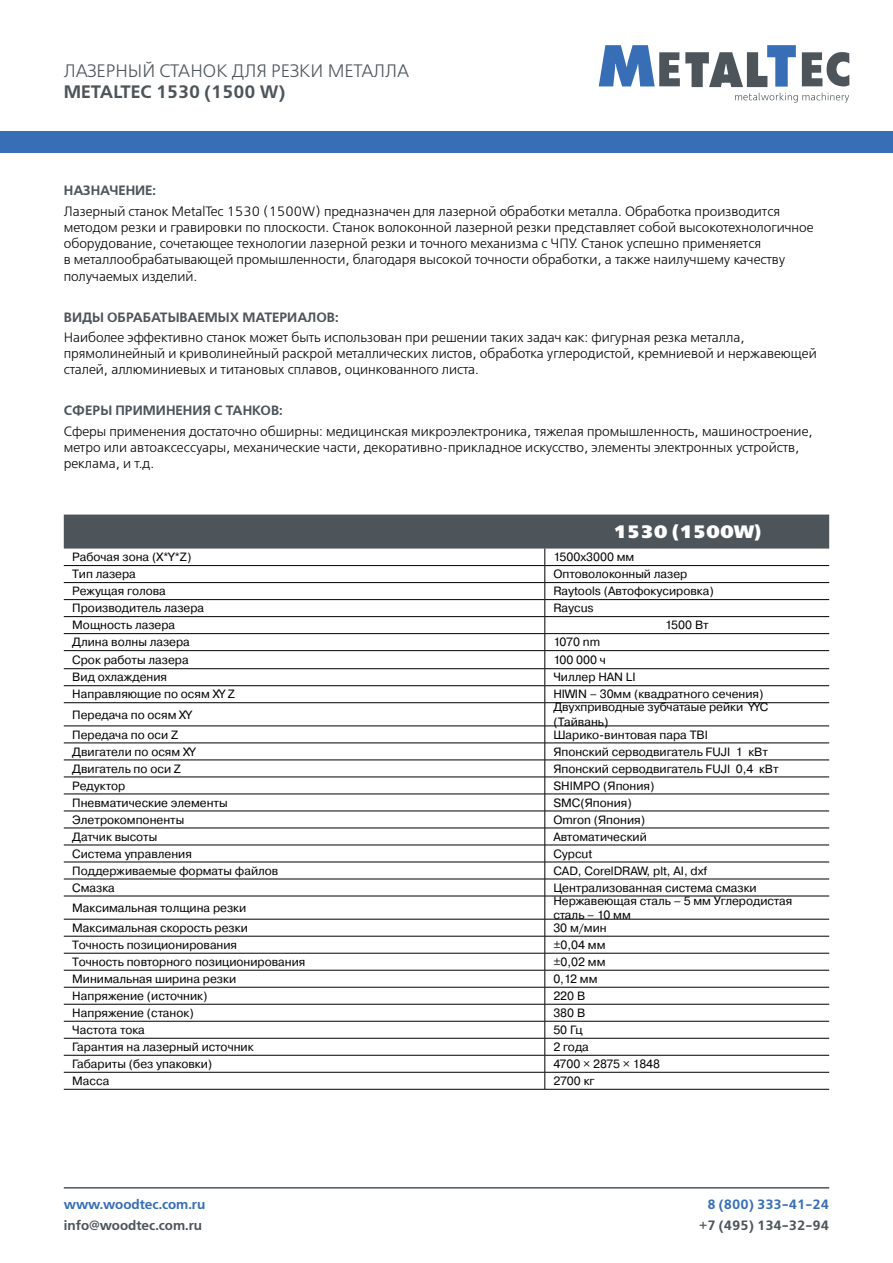
<style>
.page{position:relative;width:893px;height:1263px;background:#fff}
.page>*{position:absolute;margin:0;border:0;box-sizing:border-box;transform-origin:0 0}
.t1{font:18px "Free Set Light C";color:#4d555b}
.t2{font:18px "Free Set Demi C";color:#4d555b}
.t3{font:18px "Free Set Extra Bold C";letter-spacing:.02em;color:#fff}
.t4{font:13.5px/16.2px "Free Set Light C";color:#000}
.t5{font:13.5px "Free Set Demi C";color:#4d555b}
.t6{font:13.5px "Free Set Demi C";color:#386eb6}
.t7{font:12px/14.4px "Pragmatica";color:#000}
</style>
<div class="page">
<div style="left:0;top:131px;width:893px;height:21px;background:#386eb6"></div>
<hr style="left:64px;top:1187px;width:765px;height:1px;background:#4d555b">
<svg style="left:735px;top:93px;width:114px;height:10px"></svg>
<svg style="left:802px;top:52px;width:47px;height:35px"></svg>
<svg style="left:599px;top:45px;width:197px;height:42px"></svg>
<hr style="left:64px;top:1089px;width:481px;height:1px;background:#000">
<hr style="left:545px;top:1089px;width:284px;height:1px;background:#000">
<svg style="left:64px;top:514px;width:765px;height:575px"></svg>
<h1 class="t1" style="left:64px;top:61px;width:347px">ЛАЗЕРНЫЙ СТАНОК ДЛЯ РЕЗКИ МЕТАЛЛА</h1>
<h1 class="t2" style="left:64px;top:82px;width:223px">METALTEC 1530 (1500 W)</h1>
<p class="t5" style="left:64px;top:183px;width:94px">НАЗНАЧЕНИЕ:</p>
<p class="t4" style="left:64px;top:204px;width:751px">Лазерный станок MetalTec 1530 (1500W) предназначен для лазерной обработки металла. Обработка производится методом резки и гравировки по плоскости. Станок волоконной лазерной резки представляет собой высокотехнологичное оборудование, сочетающее технологии лазерной резки и точного механизма с ЧПУ. Станок успешно применяется<br>в металлообрабатывающей промышленности, благодаря высокой точности обработки, а также наилучшему качеству получаемых изделий.</p>
<p class="t5" style="left:64px;top:309px;width:276px">ВИДЫ ОБРАБАТЫВАЕМЫХ МАТЕРИАЛОВ:</p>
<p class="t4" style="left:64px;top:330px;width:754px">Наиболее эффективно станок может быть использован при решении таких задач как: фигурная резка металла, прямолинейный и криволинейный раскрой металлических листов, обработка углеродистой, кремниевой и нержавеющей сталей, аллюминиевых и титановых сплавов, оцинкованного листа.</p>
<p class="t5" style="left:64px;top:403px;width:220px">СФЕРЫ ПРИМИНЕНИЯ С ТАНКОВ:</p>
<p class="t4" style="left:64px;top:424px;width:750px">Сферы применения достаточно обширны: медицинская микроэлектроника, тяжелая промышленность, машиностроение, метро или автоаксессуары, механические части, декоративно-прикладное искусство, элементы электронных устройств, реклама, и т.д.</p>
<h1 class="t3" style="left:613px;top:522px;width:150px">1530 (1500W)</h1>
<p class="t7" style="left:72px;top:550px;width:121px">Рабочая зона (X*Y*Z)</p>
<p class="t7" style="left:553px;top:550px;width:83px">1500х3000 мм</p>
<p class="t7" style="left:72px;top:567px;width:65px">Тип лазера</p>
<p class="t7" style="left:553px;top:567px;width:136px">Оптоволоконный лазер</p>
<p class="t7" style="left:72px;top:584px;width:95px">Режущая голова</p>
<p class="t7" style="left:553px;top:584px;width:162px">Raytools (Автофокусировка)</p>
<p class="t7" style="left:72px;top:601px;width:133px">Производитель лазера</p>
<p class="t7" style="left:553px;top:601px;width:42px">Raycus</p>
<p class="t7" style="left:72px;top:618px;width:104px">Мощность лазера</p>
<p class="t7" style="left:665px;top:618px;width:45px">1500 Вт</p>
<p class="t7" style="left:72px;top:635px;width:119px">Длина волны лазера</p>
<p class="t7" style="left:553px;top:635px;width:48px">1070 nm</p>
<p class="t7" style="left:72px;top:653px;width:118px">Срок работы лазера</p>
<p class="t7" style="left:553px;top:653px;width:54px">100 000 ч</p>
<p class="t7" style="left:72px;top:670px;width:96px">Вид охлаждения</p>
<p class="t7" style="left:553px;top:670px;width:84px">Чиллер HAN LI</p>
<p class="t7" style="left:72px;top:687px;width:164px">Направляющие по осям XY Z</p>
<p class="t7" style="left:553px;top:687px;width:212px">HIWIN – 30мм (квадратного сечения)</p>
<p class="t7" style="left:72px;top:707px;width:121px">Передача по осям XY</p>
<p class="t7" style="left:553px;top:700px;width:216px">Двухприводные зубчатаыe рейки YYC (Тайвань)</p>
<p class="t7" style="left:72px;top:727px;width:107px">Передача по оси Z</p>
<p class="t7" style="left:553px;top:727px;width:156px">Шарико-винтовая пара TBI</p>
<p class="t7" style="left:72px;top:744px;width:125px">Двигатели по осям XY</p>
<p class="t7" style="left:553px;top:744px;width:216px">Японский серводвигатель FUJI 1 кВт</p>
<p class="t7" style="left:72px;top:761px;width:110px">Двигатель по оси Z</p>
<p class="t7" style="left:553px;top:761px;width:227px">Японский серводвигатель FUJI 0,4 кВт</p>
<p class="t7" style="left:72px;top:778px;width:54px">Редуктор</p>
<p class="t7" style="left:553px;top:778px;width:103px">SHIMPO (Япония)</p>
<p class="t7" style="left:72px;top:795px;width:157px">Пневматические элементы</p>
<p class="t7" style="left:553px;top:795px;width:80px">SMC(Япония)</p>
<p class="t7" style="left:72px;top:812px;width:114px">Элетрокомпоненты</p>
<p class="t7" style="left:553px;top:812px;width:93px">Оmron (Япония)</p>
<p class="t7" style="left:72px;top:829px;width:87px">Датчик высоты</p>
<p class="t7" style="left:553px;top:829px;width:95px">Автоматический</p>
<p class="t7" style="left:72px;top:846px;width:121px">Система управления</p>
<p class="t7" style="left:553px;top:846px;width:40px">Cypcut</p>
<p class="t7" style="left:72px;top:863px;width:208px">Поддерживаемые форматы файлов</p>
<p class="t7" style="left:553px;top:863px;width:156px">CAD, CorelDRAW, plt, AI, dxf</p>
<p class="t7" style="left:72px;top:880px;width:44px">Смазка</p>
<p class="t7" style="left:553px;top:880px;width:205px">Централизованная система смазки</p>
<p class="t7" style="left:72px;top:901px;width:175px">Максимальная толщина резки</p>
<p class="t7" style="left:553px;top:893px;width:240px">Нержавеющая сталь – 5 мм Углеродистая сталь – 10 мм</p>
<p class="t7" style="left:72px;top:921px;width:177px">Максимальная скорость резки</p>
<p class="t7" style="left:553px;top:921px;width:55px">30 м/мин</p>
<p class="t7" style="left:72px;top:938px;width:166px">Точность позиционирования</p>
<p class="t7" style="left:553px;top:938px;width:54px">±0,04 мм</p>
<p class="t7" style="left:72px;top:955px;width:235px">Точность повторного позиционирования</p>
<p class="t7" style="left:553px;top:955px;width:54px">±0,02 мм</p>
<p class="t7" style="left:72px;top:972px;width:165px">Минимальная ширина резки</p>
<p class="t7" style="left:553px;top:972px;width:46px">0,12 мм</p>
<p class="t7" style="left:72px;top:989px;width:137px">Напряжение (источник)</p>
<p class="t7" style="left:553px;top:989px;width:33px">220 В</p>
<p class="t7" style="left:72px;top:1006px;width:123px">Напряжение (станок)</p>
<p class="t7" style="left:553px;top:1006px;width:33px">380 В</p>
<p class="t7" style="left:72px;top:1023px;width:74px">Частота тока</p>
<p class="t7" style="left:553px;top:1023px;width:31px">50 Гц</p>
<p class="t7" style="left:72px;top:1040px;width:183px">Гарантия на лазерный источник</p>
<p class="t7" style="left:553px;top:1040px;width:37px">2 года</p>
<p class="t7" style="left:72px;top:1057px;width:141px">Габариты (без упаковки)</p>
<p class="t7" style="left:553px;top:1057px;width:108px">4700 × 2875 × 1848</p>
<p class="t7" style="left:72px;top:1074px;width:39px">Масса</p>
<p class="t7" style="left:553px;top:1074px;width:43px">2700 кг</p>
<p class="t6" style="left:64px;top:1197px;width:143px">www.woodtec.com.ru</p>
<p class="t5" style="left:64px;top:1218px;width:140px">info@woodtec.com.ru</p>
<p class="t6" style="left:707px;top:1197px;width:123px">8 (800) 333-41-24</p>
<p class="t5" style="left:699px;top:1217px;width:131px">+7 (495) 134-32-94</p>
</div>
